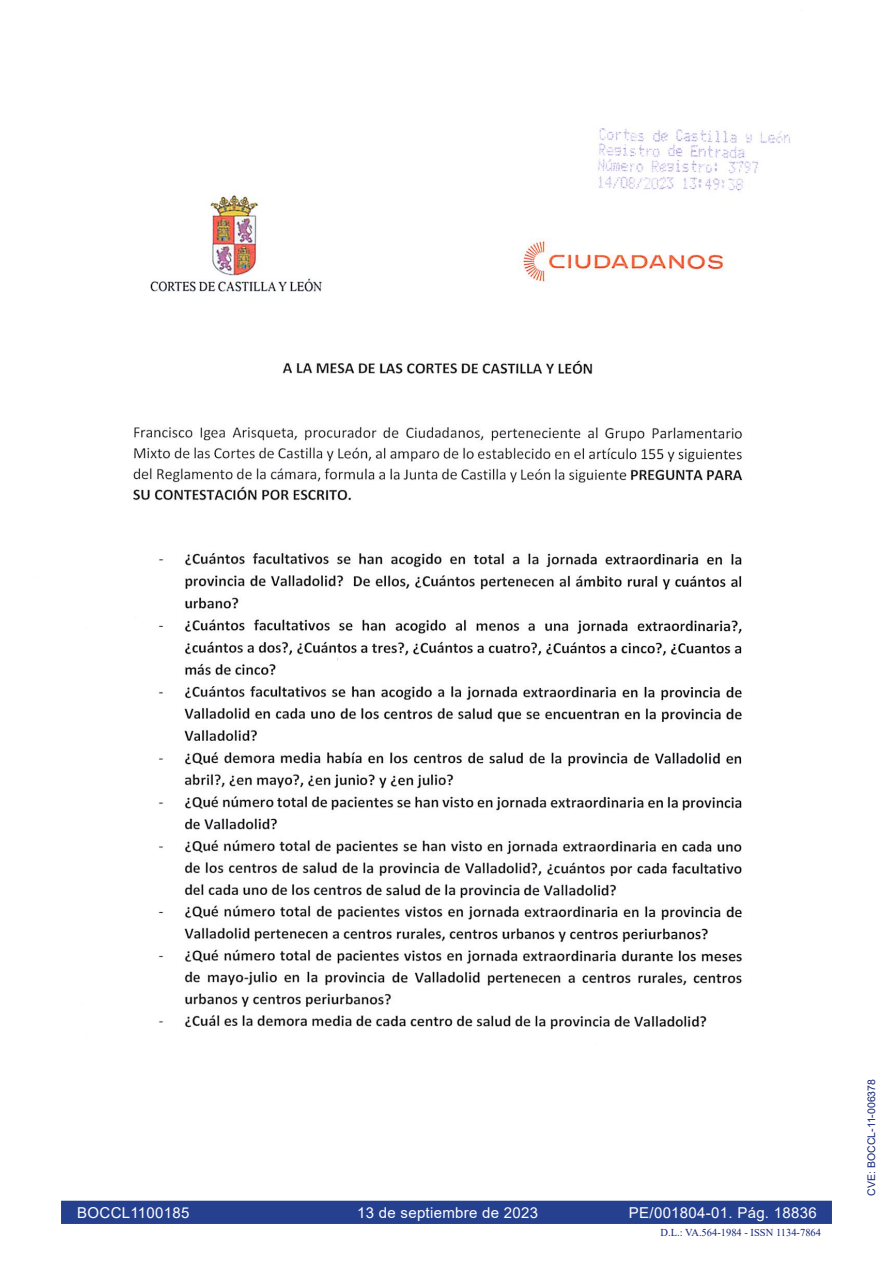
<style>
.page{position:relative;width:893px;height:1263px;background:#fff}
.page>*{position:absolute;margin:0;border:0;box-sizing:border-box;transform-origin:0 0}
.E_CVE{font:15px "Arial";letter-spacing:.02em;color:#fff}
.t1{font:10.5px "Times New Roman";color:#132477}
.t2{font:10.5px "Arial";color:#132477}
</style>
<div class="page">
<div style="left:60px;top:1200px;width:773px;height:25px;background:#25408f"></div>
<div style="left:60px;top:1199px;width:773px;height:26px;border:2px solid #fff"></div>
<img style="left:60px;top:128px;width:773px;height:1072px">
<p class="E_CVE" style="left:77px;top:1202px;width:114px">BOCCL1100185</p>
<p class="E_CVE" style="left:357px;top:1202px;width:183px">13 de septiembre de 2023</p>
<p class="E_CVE" style="left:629px;top:1202px;width:189px">PE/001804-01. Pág. 18836</p>
<p class="t1" style="left:661px;top:1225px;width:162px">D.L.: VA.564-1984 - ISSN 1134-7864</p>
<p class="t2" style="left:864px;top:1195px;width:118px;rotate:-90deg">CVE: BOCCL-11-006378</p>
</div>
